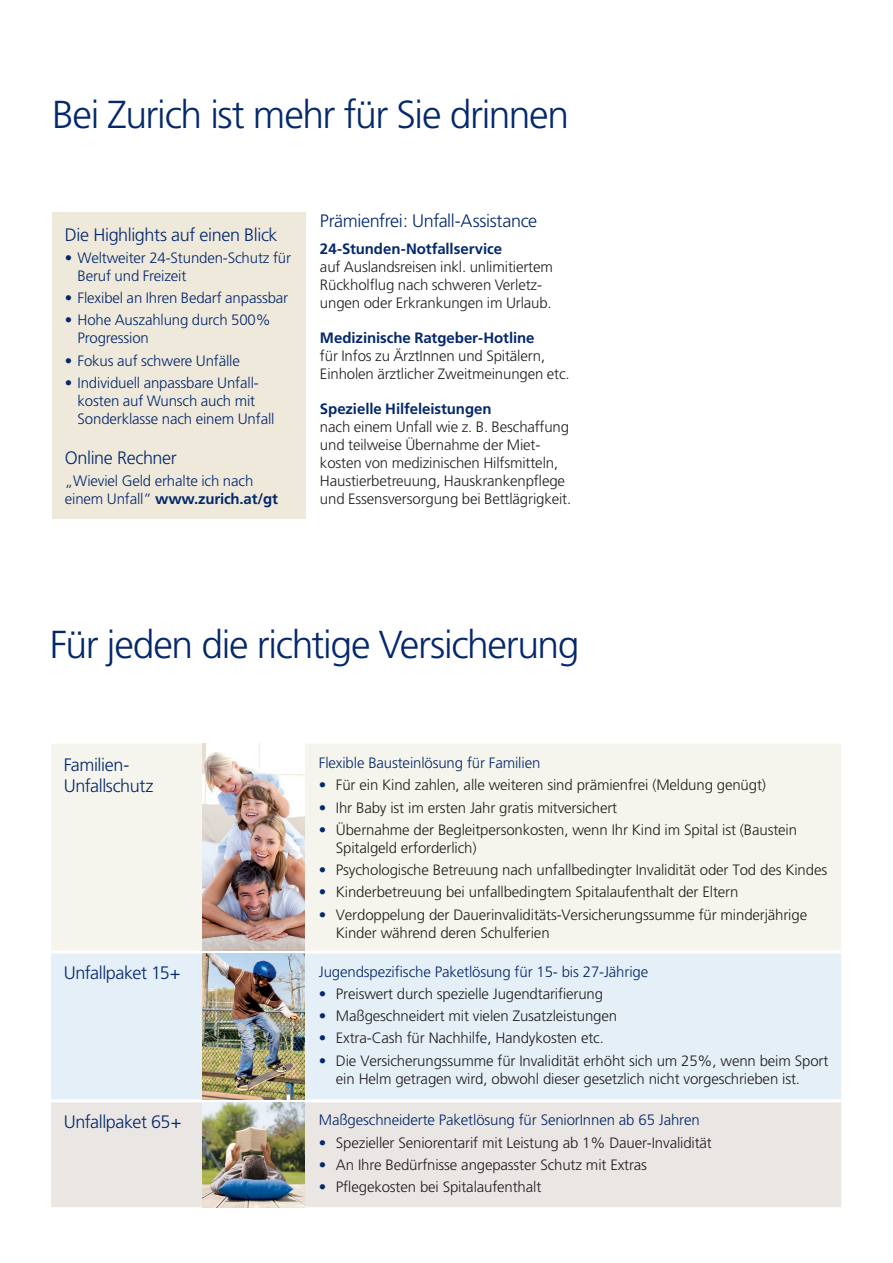
<style>
.page{position:relative;width:893px;height:1263px;background:#fff}
.page>*{position:absolute;margin:0;border:0;box-sizing:border-box;transform-origin:0 0}
._26_28_Frutiger_Ligh{font:300 39px "Frutiger";letter-spacing:-.035em;color:#04286b}
._12_14_Frutiger_Ligh{font:300 18px/21px "Frutiger";letter-spacing:-.02em;color:#04286b}
.fliesstext_mit_kl_ei{font:300 15px/18px "Frutiger";letter-spacing:-.01em;color:#231f20}
.fliesstext{font:300 15px/18px "Frutiger";letter-spacing:-.01em;color:#231f20}
._10_12_Frutiger_Ligh{font:300 15px/18px "Frutiger";letter-spacing:-.01em;color:#231f20}
._10_12_Frutiger_Ligh-2{font:300 15px/18px "Frutiger";letter-spacing:-.01em;color:#04286b}
.fliesstext-2{font:300 15px "Frutiger";letter-spacing:-.01em;color:#04286b}
._10_12_Frutiger_Bold{font:700 15px "Frutiger";letter-spacing:-.005em;color:#04286b}
.s1{font-weight:700}
.s2{color:#04286b}
</style>
<div class="page">
<div style="left:51px;top:744px;width:790px;height:206px;background:#f5f4ed"></div>
<div style="left:51px;top:953px;width:790px;height:146px;background:#e4eff8"></div>
<div style="left:51px;top:1102px;width:790px;height:105px;background:#eae6e4"></div>
<img style="left:203px;top:743px;width:102px;height:208px">
<img style="left:203px;top:953px;width:102px;height:146px">
<img style="left:203px;top:1102px;width:102px;height:105px">
<div style="left:52px;top:212px;width:253px;height:307px;background:#efe9dc"></div>
<p class="_26_28_Frutiger_Ligh" style="left:52px;top:93px;width:518px">Bei Zurich ist mehr für Sie drinnen</p>
<p class="_12_14_Frutiger_Ligh" style="left:65px;top:224px;width:214px">Die Highlights auf einen Blick</p>
<p class="_10_12_Frutiger_Ligh-2" style="left:78px;top:249px;width:215px;text-indent:-13px">• Weltweiter 24-Stunden-Schutz für<br>Beruf und Freizeit</p>
<p class="_10_12_Frutiger_Ligh-2" style="left:65px;top:289px;width:225px">• Flexibel an Ihren Bedarf anpassbar</p>
<p class="_10_12_Frutiger_Ligh-2" style="left:78px;top:311px;width:195px;text-indent:-13px">• Hohe Auszahlung durch 500%<br>Progression</p>
<p class="_10_12_Frutiger_Ligh-2" style="left:65px;top:351px;width:177px">• Fokus auf schwere Unfälle</p>
<p class="_10_12_Frutiger_Ligh-2" style="left:78px;top:374px;width:198px;text-indent:-13px">• Individuell anpassbare Unfall&shy;kosten auf Wunsch auch mit<br>Sonderklasse nach einem Unfall</p>
<p class="_12_14_Frutiger_Ligh" style="left:65px;top:447px;width:114px">Online Rechner</p>
<p class="_10_12_Frutiger_Ligh-2" style="left:65px;top:472px;width:215px">„Wieviel Geld erhalte ich nach einem Unfall” <span class="s1">www.zurich.at/gt</span></p>
<p class="_12_14_Frutiger_Ligh" style="left:320px;top:210px;width:219px">Prämienfrei: Unfall-Assistance</p>
<p class="_10_12_Frutiger_Bold" style="left:320px;top:240px;width:184px">24-Stunden-Notfallservice</p>
<p class="_10_12_Frutiger_Ligh" style="left:320px;top:257px;width:234px">auf Auslandsreisen inkl. unlimitiertem<br>Rückholflug nach schweren Verletz&shy;ungen oder Erkrankungen im Urlaub.</p>
<p class="_10_12_Frutiger_Bold" style="left:320px;top:329px;width:216px">Medizinische Ratgeber-Hotline</p>
<p class="_10_12_Frutiger_Ligh" style="left:320px;top:347px;width:251px">für Infos zu ÄrztInnen und Spitälern,<br>Einholen ärztlicher Zweitmeinungen etc.</p>
<p class="_10_12_Frutiger_Bold" style="left:320px;top:400px;width:173px">Spezielle Hilfeleistungen</p>
<p class="_10_12_Frutiger_Ligh" style="left:320px;top:418px;width:253px">nach einem Unfall wie z. B. Beschaffung und teilweise Übernahme der Miet&shy;kosten von medizinischen Hilfsmitteln, Haustierbetreuung, Hauskrankenpflege und Essensversorgung bei Bettlägrigkeit.</p>
<p class="_26_28_Frutiger_Ligh" style="left:50px;top:623px;width:531px">Für jeden die richtige Versicherung</p>
<p class="_12_14_Frutiger_Ligh" style="left:64px;top:754px;width:91px">Familien-<br>Unfallschutz</p>
<p class="fliesstext-2" style="left:319px;top:754px;width:223px">Flexible Bausteinlösung für Familien</p>
<p class="fliesstext_mit_kl_ei" style="left:319px;top:776px;width:449px"><span class="s2">•</span> Für ein Kind zahlen, alle weiteren sind prämienfrei (Meldung genügt)</p>
<p class="fliesstext_mit_kl_ei" style="left:319px;top:798px;width:300px"><span class="s2">•</span> Ihr Baby ist im ersten Jahr gratis mitversichert</p>
<p class="fliesstext_mit_kl_ei" style="left:336px;top:821px;width:463px;text-indent:-17px"><span class="s2">•</span> Übernahme der Begleitpersonkosten, wenn Ihr Kind im Spital ist (Baustein<br>Spitalgeld erforderlich)</p>
<p class="fliesstext_mit_kl_ei" style="left:319px;top:861px;width:510px"><span class="s2">•</span> Psychologische Betreuung nach unfallbedingter Invalidität oder Tod des Kindes</p>
<p class="fliesstext_mit_kl_ei" style="left:319px;top:883px;width:421px"><span class="s2">•</span> Kinderbetreuung bei unfallbedingtem Spitalaufenthalt der Eltern</p>
<p class="fliesstext_mit_kl_ei" style="left:336px;top:905px;width:473px;text-indent:-17px"><span class="s2">•</span> Verdoppelung der Dauerinvaliditäts-Versicherungssumme für minderjährige<br>Kinder während deren Schulferien</p>
<p class="_12_14_Frutiger_Ligh" style="left:64px;top:962px;width:118px">Unfallpaket 15+</p>
<p class="fliesstext-2" style="left:319px;top:963px;width:331px">Jugendspezifische Paketlösung für 15- bis 27-Jährige</p>
<p class="fliesstext" style="left:319px;top:984px;width:286px"><span class="s2">•</span> Preiswert durch spezielle Jugendtarifierung</p>
<p class="fliesstext" style="left:319px;top:1007px;width:300px"><span class="s2">•</span> Maßgeschneidert mit vielen Zusatzleistungen</p>
<p class="fliesstext" style="left:319px;top:1029px;width:287px"><span class="s2">•</span> Extra-Cash für Nachhilfe, Handykosten etc.</p>
<p class="fliesstext" style="left:336px;top:1051px;width:494px;text-indent:-17px"><span class="s2">•</span> Die Versicherungssumme für Invalidität erhöht sich um 25%, wenn beim Sport ein Helm getragen wird, obwohl dieser gesetzlich nicht vorgeschrieben ist.</p>
<p class="_12_14_Frutiger_Ligh" style="left:64px;top:1111px;width:119px">Unfallpaket 65+</p>
<p class="fliesstext-2" style="left:319px;top:1112px;width:382px">Maßgeschneiderte Paketlösung für SeniorInnen ab 65 Jahren</p>
<p class="fliesstext" style="left:319px;top:1133px;width:394px"><span class="s2">•</span> Spezieller Seniorentarif mit Leistung ab 1% Dauer-Invalidität</p>
<p class="fliesstext" style="left:319px;top:1156px;width:330px"><span class="s2">•</span> An Ihre Bedürfnisse angepasster Schutz mit Extras</p>
<p class="fliesstext" style="left:319px;top:1178px;width:224px"><span class="s2">•</span> Pflegekosten bei Spitalaufenthalt</p>
</div>
